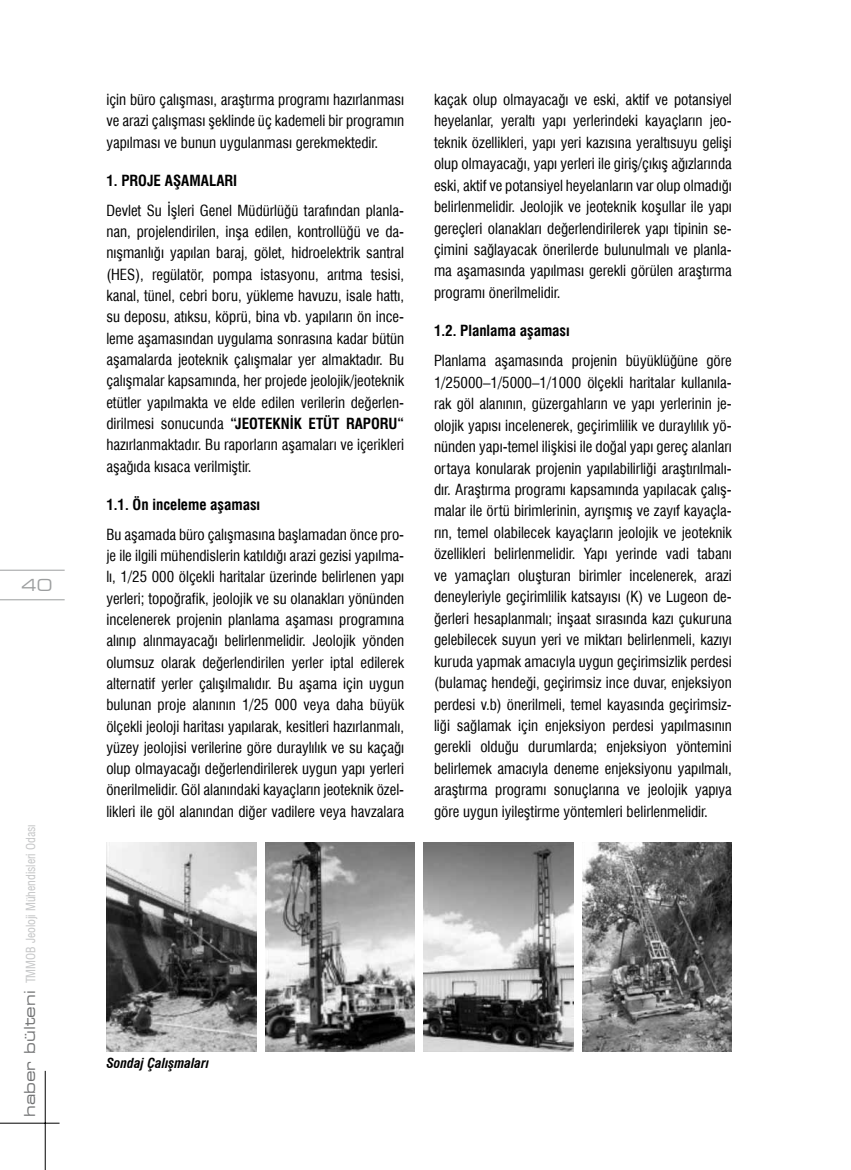
<style>
.page{position:relative;width:851px;height:1170px;background:#fff}
.page>*{position:absolute;margin:0;border:0;box-sizing:border-box;transform-origin:0 0}
.t1{font:expanded 16.5px "Square 721 BT";color:#9c9e9f}
.t2{font:condensed 15px/21.5px "Swiss 721 BT";color:#000;text-align:justify}
.t3{font:700 condensed 15px "Swiss 721 BT";color:#000}
.t4{font:italic 700 condensed 13.5px "Swiss 721 BT";color:#000}
.t5{font:12px "Swiss 721 Condensed BT";color:#c6c7c8}
.s1{font-family:"Square 721 BT";font-stretch:expanded;font-size:15px;color:#707172}
.s2{font-weight:700}
</style>
<div class="page">
<hr style="left:0;top:569px;width:65px;height:1px;background:#9c9e9f">
<hr style="left:0;top:599px;width:65px;height:1px;background:#9c9e9f">
<hr style="left:0;top:1122px;width:60px;height:1px;background:#000">
<hr style="left:45px;top:1070px;width:1px;height:99px;background:#000">
<img style="left:107px;top:842px;width:149px;height:209px">
<img style="left:265px;top:842px;width:150px;height:209px">
<img style="left:423px;top:842px;width:150px;height:209px">
<img style="left:582px;top:842px;width:149px;height:209px">
<p class="t1" style="left:21px;top:575px;width:33px">40</p>
<p class="t5" style="left:24px;top:1116px;width:294px;rotate:-90deg"><span class="s1">haber bülteni</span> TMMOB Jeoloji Mühendisleri Odasý</p>
<p class="t2" style="left:106px;top:89px;width:299px">için büro çalışması, araştırma programı hazırlanması ve arazi çalışması şeklinde üç kademeli bir programın yapılması ve bunun uygulanması gerekmektedir.</p>
<p class="t3" style="left:106px;top:171px;width:132px">1. PROJE AŞAMALARI</p>
<p class="t2" style="left:106px;top:200px;width:299px">Devlet Su İşleri Genel Müdürlüğü tarafından planla&shy;nan, projelendirilen, inşa edilen, kontrollüğü ve da&shy;nışmanlığı yapılan baraj, gölet, hidroelektrik santral (HES), regülatör, pompa istasyonu, arıtma tesisi, kanal, tünel, cebri boru, yükleme havuzu, isale hattı, su deposu, atıksu, köprü, bina vb. yapıların ön ince&shy;leme aşamasından uygulama sonrasına kadar bütün aşamalarda jeoteknik çalışmalar yer almaktadır. Bu çalışmalar kapsamında, her projede jeolojik/jeoteknik etütler yapılmakta ve elde edilen verilerin değerlen&shy;dirilmesi sonucunda <span class="s2">“JEOTEKNİK ETÜT RAPORU“ </span>hazırlanmaktadır. Bu raporların aşamaları ve içerikleri aşağıda kısaca verilmiştir.</p>
<p class="t3" style="left:106px;top:495px;width:155px">1.1. Ön inceleme aşaması</p>
<p class="t2" style="left:106px;top:523px;width:299px">Bu aşamada büro çalışmasına başlamadan önce pro&shy;je ile ilgili mühendislerin katıldığı arazi gezisi yapılma&shy;lı, 1/25 000 ölçekli haritalar üzerinde belirlenen yapı yerleri; topoğrafik, jeolojik ve su olanakları yönünden incelenerek projenin planlama aşaması programına alınıp alınmayacağı belirlenmelidir. Jeolojik yönden olumsuz olarak değerlendirilen yerler iptal edilerek alternatif yerler çalışılmalıdır. Bu aşama için uygun bulunan proje alanının 1/25 000 veya daha büyük ölçekli jeoloji haritası yapılarak, kesitleri hazırlanmalı, yüzey jeolojisi verilerine göre duraylılık ve su kaçağı olup olmayacağı değerlendirilerek uygun yapı yerleri önerilmelidir. Göl alanındaki kayaçların jeoteknik özel&shy;likleri ile göl alanından diğer vadilere veya havzalara</p>
<p class="t2" style="left:434px;top:89px;width:299px">kaçak olup olmayacağı ve eski, aktif ve potansiyel heyelanlar, yeraltı yapı yerlerindeki kayaçların jeo&shy;teknik özellikleri, yapı yeri kazısına yeraltısuyu gelişi olup olmayacağı, yapı yerleri ile giriş/çıkış ağızlarında eski, aktif ve potansiyel heyelanların var olup olmadığı belirlenmelidir. Jeolojik ve jeoteknik koşullar ile yapı gereçleri olanakları değerlendirilerek yapı tipinin se&shy;çimini sağlayacak önerilerde bulunulmalı ve planla&shy;ma aşamasında yapılması gerekli görülen araştırma programı önerilmelidir.</p>
<p class="t3" style="left:434px;top:322px;width:137px">1.2. Planlama aşaması</p>
<p class="t2" style="left:434px;top:350px;width:299px">Planlama aşamasında projenin büyüklüğüne göre 1/25000–1/5000–1/1000 ölçekli haritalar kullanıla&shy;rak göl alanının, güzergahların ve yapı yerlerinin je&shy;olojik yapısı incelenerek, geçirimlilik ve duraylılık yö&shy;nünden yapı-temel ilişkisi ile doğal yapı gereç alanları ortaya konularak projenin yapılabilirliği araştırılmalı&shy;dır. Araştırma programı kapsamında yapılacak çalış&shy;malar ile örtü birimlerinin, ayrışmış ve zayıf kayaçla&shy;rın, temel olabilecek kayaçların jeolojik ve jeoteknik özellikleri belirlenmelidir. Yapı yerinde vadi tabanı ve yamaçları oluşturan birimler incelenerek, arazi deneyleriyle geçirimlilik katsayısı (K) ve Lugeon de&shy;ğerleri hesaplanmalı; inşaat sırasında kazı çukuruna gelebilecek suyun yeri ve miktarı belirlenmeli, kazıyı kuruda yapmak amacıyla uygun geçirimsizlik perdesi (bulamaç hendeği, geçirimsiz ince duvar, enjeksiyon perdesi v.b) önerilmeli, temel kayasında geçirimsiz&shy;liği sağlamak için enjeksiyon perdesi yapılmasının gerekli olduğu durumlarda; enjeksiyon yöntemini belirlemek amacıyla deneme enjeksiyonu yapılmalı, araştırma programı sonuçlarına ve jeolojik yapıya göre uygun iyileştirme yöntemleri belirlenmelidir.</p>
<p class="t4" style="left:106px;top:1055px;width:104px">Sondaj Çalışmaları</p>
</div>
